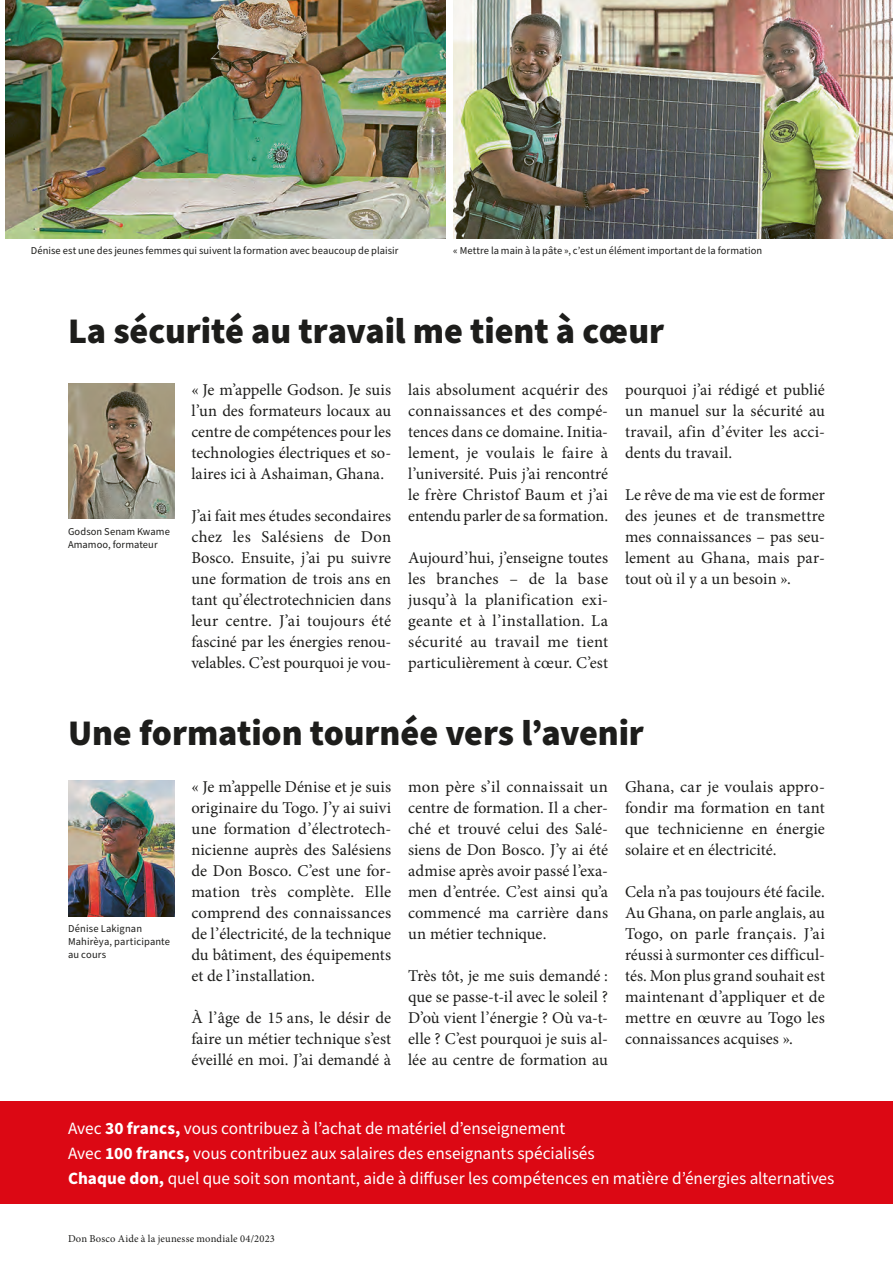
<style>
.page{position:relative;width:893px;height:1263px;background:#fff}
.page>*{position:absolute;margin:0;border:0;box-sizing:border-box;transform-origin:0 0}
.t1{font:900 36px "Source Sans Pro";letter-spacing:-.005em;color:#1d1d1b}
.t2{font:17.25px "Source Sans Pro";letter-spacing:-.005em;color:#fff}
.t3{font:16.5px/21px "Minion Pro";letter-spacing:.005em;color:#1d1d1b;text-align:justify}
.t4{font:10.5px/12.6px "Source Sans Pro";letter-spacing:.01em;color:#1d1d1b}
.t5{font:10.5px "Minion Pro";letter-spacing:.015em;color:#1d1d1b}
.s1{font-weight:700}
</style>
<div class="page">
<div style="left:0;top:1101px;width:893px;height:102px;background:#dc0814"></div>
<img style="left:6px;top:0;width:440px;height:238px">
<img style="left:453px;top:0;width:440px;height:238px">
<img style="left:68px;top:383px;width:106px;height:136px">
<img style="left:68px;top:780px;width:106px;height:136px">
<p class="t4" style="left:31px;top:244px;width:369px">Dénise est une des jeunes femmes qui suivent la formation avec beaucoup de plaisir</p>
<p class="t4" style="left:453px;top:244px;width:310px">« Mettre la main à la pâte », c’est un élément important de la formation</p>
<p class="t1" style="left:68px;top:306px;width:598px">La sécurité au travail me tient à cœur</p>
<p class="t4" style="left:68px;top:526px;width:103px">Godson Senam Kwame<br>Amamoo, formateur</p>
<p class="t3" style="left:191px;top:379px;width:201px">« Je m’appelle Godson. Je suis l’un des formateurs locaux au centre de compétences pour les technologies électriques et so&shy;laires ici à Ashaiman, Ghana.</p>
<p class="t3" style="left:191px;top:505px;width:201px">J’ai fait mes études secondaires chez les Salésiens de Don Bosco. Ensuite, j’ai pu suivre une formation de trois ans en tant qu’électrotechnicien dans leur centre. J’ai toujours été fasciné par les énergies renou&shy;velables. C’est pourquoi je vou-</p>
<p class="t3" style="left:408px;top:379px;width:201px">lais absolument acquérir des connaissances et des compé&shy;tences dans ce domaine. Initia&shy;lement, je voulais le faire à l’université. Puis j’ai rencontré le frère Christof Baum et j’ai entendu parler de sa formation.</p>
<p class="t3" style="left:408px;top:547px;width:201px">Aujourd’hui, j’enseigne toutes les branches – de la base jusqu’à la planification exi&shy;geante et à l’installation. La sécurité au travail me tient particulièrement à cœur. C’est</p>
<p class="t3" style="left:625px;top:379px;width:201px">pourquoi j’ai rédigé et publié un manuel sur la sécurité au travail, afin d’éviter les acci&shy;dents du travail.</p>
<p class="t3" style="left:625px;top:484px;width:201px">Le rêve de ma vie est de former des jeunes et de transmettre mes connaissances – pas seu&shy;lement au Ghana, mais par&shy;tout où il y a un besoin ».</p>
<p class="t1" style="left:68px;top:708px;width:577px">Une formation tournée vers l’avenir</p>
<p class="t4" style="left:68px;top:923px;width:104px">Dénise Lakignan<br>Mahirèya, participante au cours</p>
<p class="t3" style="left:191px;top:776px;width:201px">« Je m’appelle Dénise et je suis originaire du Togo. J’y ai suivi une formation d’électrotech&shy;nicienne auprès des Salésiens de Don Bosco. C’est une for&shy;mation très complète. Elle comprend des connaissances de l’électricité, de la technique du bâtiment, des équipements et de l’installation.</p>
<p class="t3" style="left:191px;top:1007px;width:201px">À l’âge de 15 ans, le désir de faire un métier technique s’est éveillé en moi. J’ai demandé à</p>
<p class="t3" style="left:408px;top:776px;width:201px">mon père s’il connaissait un centre de formation. Il a cher&shy;ché et trouvé celui des Salé&shy;siens de Don Bosco. J’y ai été admise après avoir passé l’exa&shy;men d’entrée. C’est ainsi qu’a commencé ma carrière dans un métier technique.</p>
<p class="t3" style="left:408px;top:965px;width:201px">Très tôt, je me suis demandé : que se passe-t-il avec le soleil ?<br>D’où vient l’énergie ? Où va-t&shy;elle ? C’est pourquoi je suis al&shy;lée au centre de formation au</p>
<p class="t3" style="left:625px;top:776px;width:201px">Ghana, car je voulais appro&shy;fondir ma formation en tant que technicienne en énergie solaire et en électricité.</p>
<p class="t3" style="left:625px;top:881px;width:201px">Cela n’a pas toujours été facile.<br>Au Ghana, on parle anglais, au Togo, on parle français. J’ai réussi à surmonter ces difficul&shy;tés. Mon plus grand souhait est maintenant d’appliquer et de mettre en œuvre au Togo les connaissances acquises ».</p>
<p class="t2" style="left:68px;top:1117px;width:499px">Avec <span class="s1">30 francs,</span> vous contribuez à l’achat de matériel d’enseignement</p>
<p class="t2" style="left:68px;top:1142px;width:528px">Avec <span class="s1">100 francs,</span> vous contribuez aux salaires des enseignants spécialisés</p>
<p class="t2" style="left:68px;top:1166px;width:768px"><span class="s1">Chaque don,</span> quel que soit son montant, aide à diffuser les compétences en matière d’énergies alternatives</p>
<p class="t5" style="left:68px;top:1231px;width:208px">Don Bosco Aide à la jeunesse mondiale 04/2023</p>
</div>
